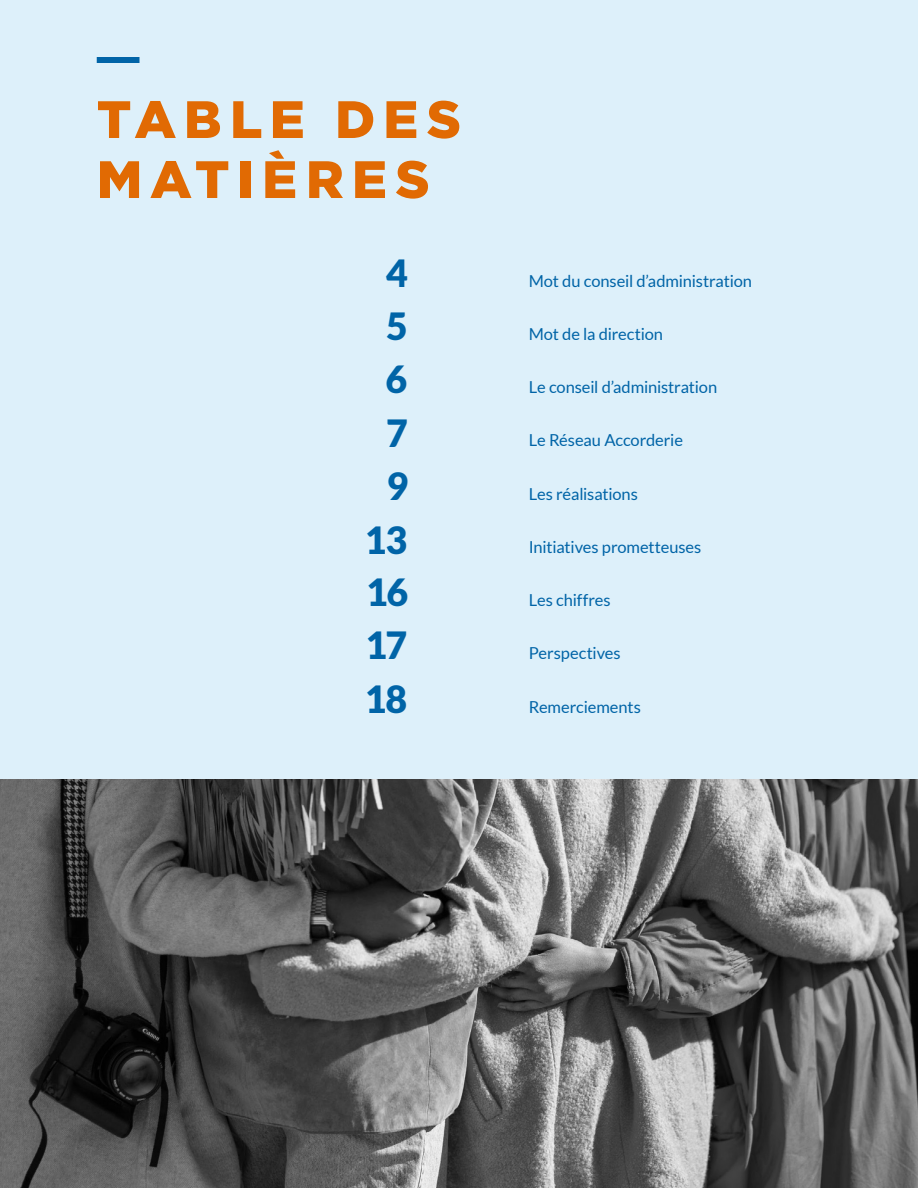
<style>
.page{position:relative;width:918px;height:1188px;background:#fff}
.page>*{position:absolute;margin:0;border:0;box-sizing:border-box;transform-origin:0 0}
.t1{font:900 52.5px/60px "Gotham";letter-spacing:.15em;color:#e16a03}
.t2{font:900 37.5px/53.2px "Lato";letter-spacing:-.03em;color:#0064a7;text-align:center}
.t3{font:16.5px "Lato";letter-spacing:-.01em;color:#0064a7}
</style>
<div class="page">
<div style="left:0;top:0;width:918px;height:779px;background:#ddf0fa"></div>
<div style="left:97px;top:57px;width:43px;height:6px;background:#0064a7"></div>
<svg style="left:0;top:779px;width:918px;height:409px;background:#616161"></svg>
<h1 class="t1" style="left:97px;top:89px;width:366px">TABLE DES<br>MATIÈRES</h1>
<h2 class="t2" style="left:386px;top:246px;width:23px">4</h2>
<h2 class="t2" style="left:386px;top:299px;width:23px">5</h2>
<h2 class="t2" style="left:365px;top:352px;width:45px">6<br>7<br>9<br>13<br>16<br>17<br>18</h2>
<p class="t3" style="left:529px;top:271px;width:225px">Mot du conseil d’administration</p>
<p class="t3" style="left:529px;top:325px;width:136px">Mot de la direction</p>
<p class="t3" style="left:529px;top:378px;width:190px">Le conseil d’administration</p>
<p class="t3" style="left:529px;top:431px;width:156px">Le Réseau Accorderie</p>
<p class="t3" style="left:529px;top:484px;width:111px">Les réalisations</p>
<p class="t3" style="left:529px;top:538px;width:174px">Initiatives prometteuses</p>
<p class="t3" style="left:529px;top:591px;width:83px">Les chiffres</p>
<p class="t3" style="left:529px;top:644px;width:94px">Perspectives</p>
<p class="t3" style="left:529px;top:697px;width:114px">Remerciements</p>
</div>
